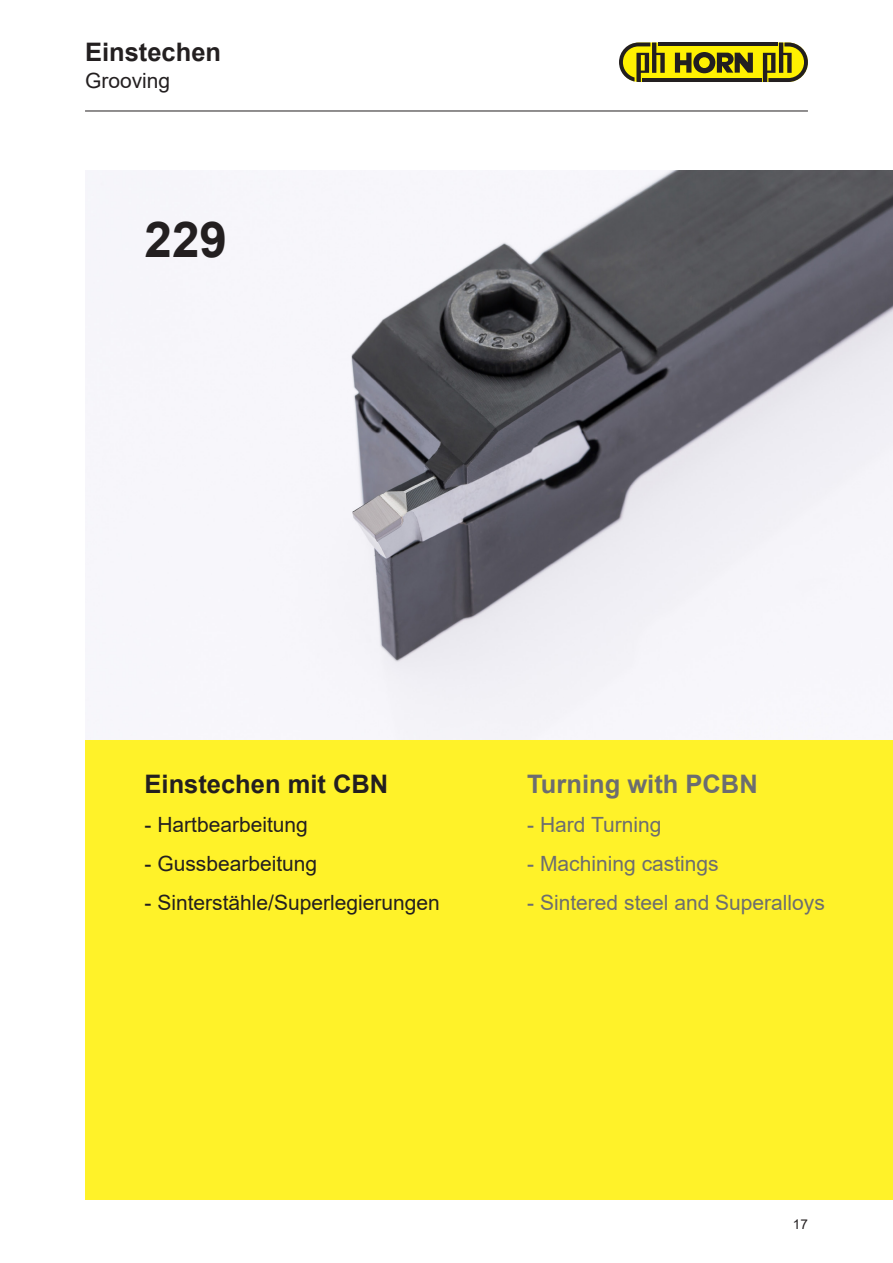
<style>
.page{position:relative;width:893px;height:1263px;background:#fff}
.page>*{position:absolute;margin:0;border:0;box-sizing:border-box;transform-origin:0 0}
.t1{font:700 49.5px "Arial";color:#231f20}
.t2{font:700 25.5px "Arial";color:#231f20}
.t3{font:700 25.5px "Arial";color:#6c6d70}
.t4{font:21px "Arial";color:#231f20}
.t5{font:21px "Arial";color:#6c6d70}
.t6{font:13.5px "Arial";color:#231f20}
</style>
<div class="page">
<img style="left:90px;top:170px;width:803px;height:570px">
<div style="left:85px;top:740px;width:808px;height:459px;background:#fff229"></div>
<hr style="left:85px;top:111px;width:723px;height:1px;background:#231f20">
<div style="left:620px;top:43px;width:188px;height:39px;background:#fff101;border-radius:20px"></div>
<svg style="left:675px;top:52px;width:78px;height:21px"></svg>
<hr style="left:658px;top:43px;width:120px;height:3px;background:#231f20">
<hr style="left:642px;top:78px;width:120px;height:4px;background:#231f20">
<svg style="left:619px;top:43px;width:46px;height:39px"></svg>
<svg style="left:763px;top:43px;width:45px;height:39px"></svg>
<p class="t2" style="left:85px;top:34px;width:138px">Einstechen</p>
<p class="t4" style="left:85px;top:66px;width:87px">Grooving</p>
<h1 class="t1" style="left:145px;top:205px;width:84px">229</h1>
<p class="t2" style="left:145px;top:765px;width:245px">Einstechen mit CBN</p>
<p class="t4" style="left:145px;top:810px;width:165px">- Hartbearbeitung</p>
<p class="t4" style="left:145px;top:849px;width:174px">- Gussbearbeitung</p>
<p class="t4" style="left:145px;top:888px;width:297px">- Sinterstähle/Superlegierungen</p>
<p class="t3" style="left:527px;top:765px;width:232px">Turning with PCBN</p>
<p class="t5" style="left:527px;top:810px;width:136px">- Hard Turning</p>
<p class="t5" style="left:527px;top:849px;width:193px">- Machining castings</p>
<p class="t5" style="left:527px;top:888px;width:299px">- Sintered steel and Superalloys</p>
<p class="t6" style="left:793px;top:1215px;width:17px">17</p>
</div>
